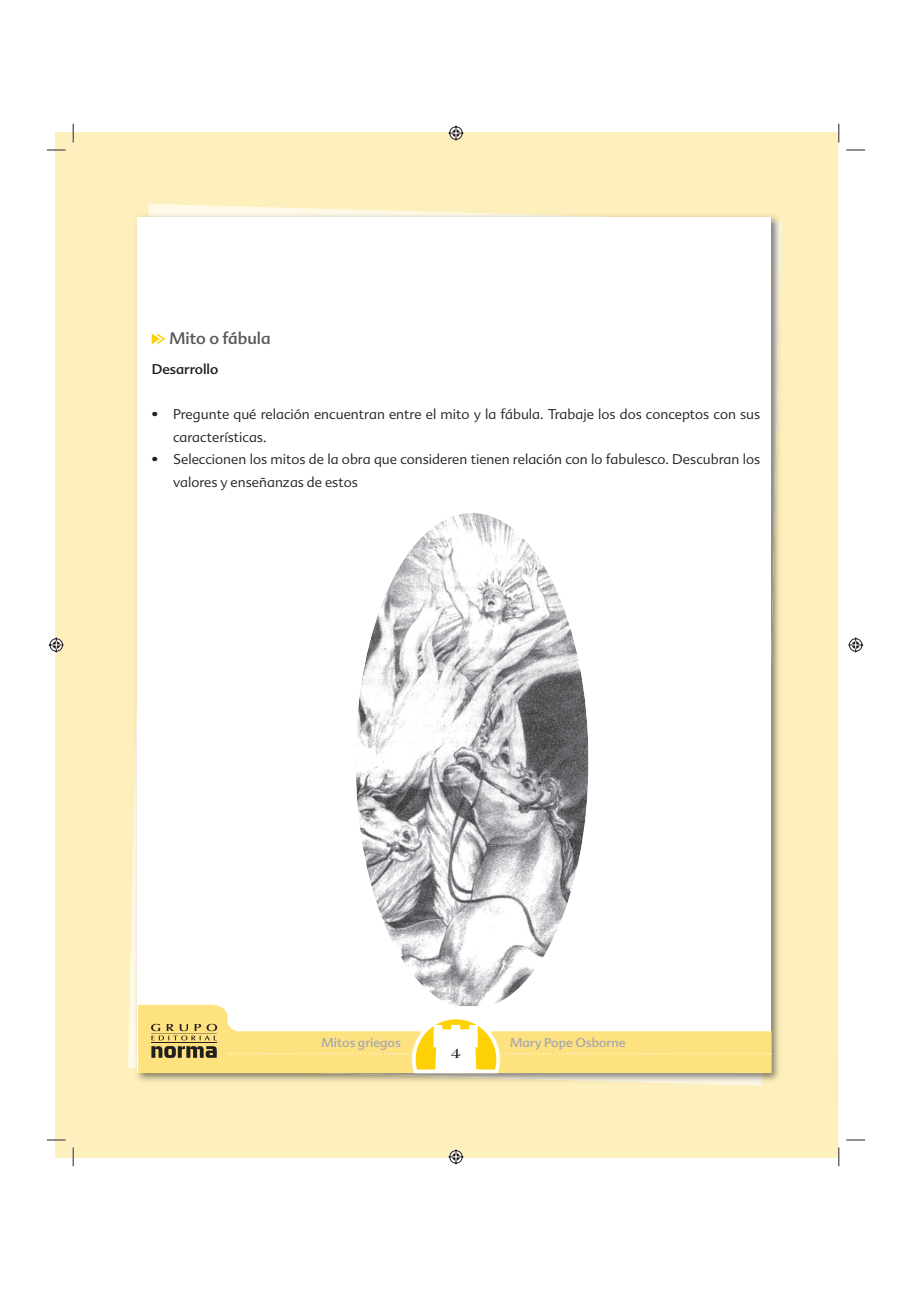
<style>
.page{position:relative;width:912px;height:1290px;background:#fff}
.page>*{position:absolute;margin:0;border:0;box-sizing:border-box;transform-origin:0 0}
.t1{font:16.25px "Advert";color:#57585a}
.t2{font:700 15px "Americana Std";color:#231f20}
.t3{font:300 13.75px/22.5px "Advert";color:#231f20}
.t4{font:13.75px "Advert";color:#231f20}
.t5{font:12.5px "Advert";color:#a8a9ad}
</style>
<div class="page">
<div style="left:55px;top:132px;width:783px;height:1026px;background:#fef0bc"></div>
<svg style="left:128px;top:204px;width:633px;height:882px"></svg>
<img style="left:134px;top:213px;width:647px;height:871px">
<div style="left:138px;top:217px;width:632px;height:856px;background:#fff"></div>
<svg style="left:138px;top:1005px;width:633px;height:71px"></svg>
<svg style="left:152px;top:333px;width:13px;height:11px"></svg>
<img style="left:355px;top:513px;width:233px;height:496px;border-radius:50%">
<svg style="left:47px;top:149px;width:19px;height:2px"></svg>
<svg style="left:846px;top:149px;width:18px;height:2px"></svg>
<svg style="left:47px;top:1139px;width:19px;height:2px"></svg>
<svg style="left:846px;top:1139px;width:18px;height:2px"></svg>
<svg style="left:72px;top:124px;width:2px;height:18px"></svg>
<svg style="left:72px;top:1148px;width:2px;height:18px"></svg>
<svg style="left:838px;top:124px;width:1px;height:18px"></svg>
<svg style="left:838px;top:1023px;width:1px;height:143px"></svg>
<svg style="left:448px;top:125px;width:16px;height:16px"></svg>
<svg style="left:448px;top:1149px;width:16px;height:16px"></svg>
<svg style="left:48px;top:637px;width:16px;height:16px"></svg>
<svg style="left:848px;top:637px;width:16px;height:16px"></svg>
<p class="t1" style="left:169px;top:333px;width:103px">Mito o fábula</p>
<p class="t4" style="left:152px;top:364px;width:68px">Desarrollo</p>
<p class="t3" style="left:173px;top:404px;width:588px;text-indent:-21px">• Pregunte qué relación encuentran entre el mito y la fábula. Trabaje los dos conceptos con sus características.</p>
<p class="t3" style="left:173px;top:449px;width:588px;text-indent:-21px">• Seleccionen los mitos de la obra que consideren tienen relación con lo fabulesco. Descubran los valores y enseñanzas de estos</p>
<p class="t5" style="left:321px;top:1037px;width:81px">Mitos griegos</p>
<p class="t5" style="left:510px;top:1037px;width:117px">Mary Pope Osborne</p>
<p class="t2" style="left:451px;top:1047px;width:11px">4</p>
</div>
